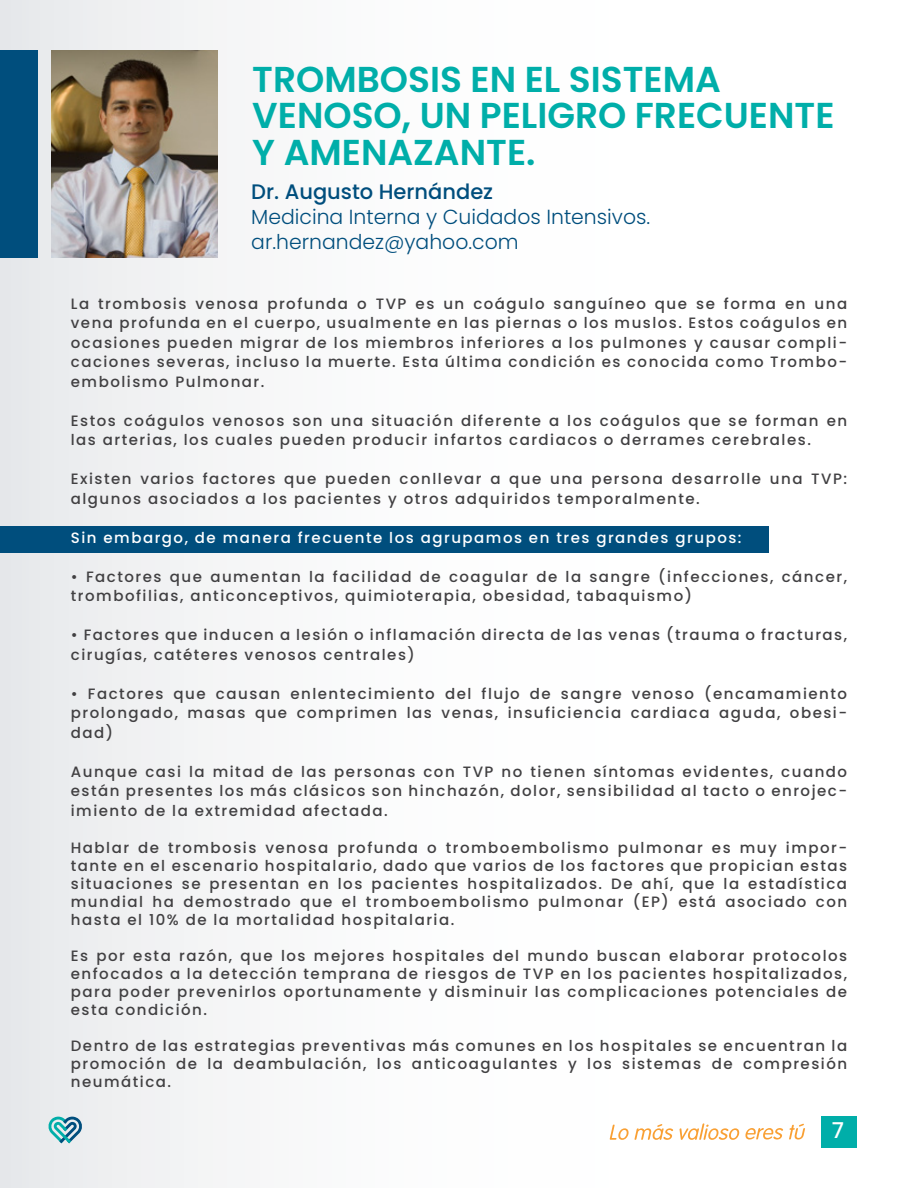
<style>
.page{position:relative;width:918px;height:1188px;background:#fff}
.page>*{position:absolute;margin:0;border:0;box-sizing:border-box;transform-origin:0 0}
.t1{font:600 36px/36.9px "Poppins";color:#00aea9}
.t2{font:500 21.75px "Poppins";color:#fff}
.t3{font:500 21px "Poppins";color:#004e7d}
.t4{font:300 20.4px/25.2px "Poppins";color:#004e7d}
.t5{font:500 15px/19.5px "Poppins";letter-spacing:.1em;color:#414042;text-align:justify}
.t6{font:500 15px "Poppins";letter-spacing:.1em;color:#fff}
</style>
<div class="page">
<div style="left:0;top:0;width:918px;height:1188px;background:linear-gradient(to right,#edeff0,#fff)"></div>
<div style="left:821px;top:1116px;width:35px;height:32px;background:#00aea9"></div>
<svg style="left:610px;top:1124px;width:63px;height:16px"></svg>
<svg style="left:680px;top:1123px;width:103px;height:17px"></svg>
<svg style="left:789px;top:1124px;width:16px;height:16px"></svg>
<svg style="left:48px;top:1117px;width:35px;height:26px"></svg>
<div style="left:0;top:50px;width:37px;height:207px;background:#004e7d"></div>
<img style="left:51px;top:50px;width:167px;height:207px">
<div style="left:0;top:526px;width:768px;height:26px;background:#004e7d"></div>
<h1 class="t1" style="left:252px;top:61px;width:584px">TROMBOSIS EN EL SISTEMA<br>VENOSO, UN PELIGRO FRECUENTE<br>Y AMENAZANTE.</h1>
<h3 class="t3" style="left:251px;top:180px;width:243px">Dr. Augusto Hernández</h3>
<h3 class="t4" style="left:251px;top:204px;width:400px">Medicina Interna y Cuidados Intensivos. ar.hernandez@yahoo.com</h3>
<p class="t5" style="left:71px;top:294px;width:778px">La trombosis venosa profunda o TVP es un coágulo sanguíneo que se forma en una vena profunda en el cuerpo, usualmente en las piernas o los muslos. Estos coágulos en ocasiones pueden migrar de los miembros inferiores a los pulmones y causar compli&shy;caciones severas, incluso la muerte. Esta última condición es conocida como Trombo&shy;embolismo Pulmonar.</p>
<p class="t5" style="left:71px;top:411px;width:778px">Estos coágulos venosos son una situación diferente a los coágulos que se forman en las arterias, los cuales pueden producir infartos cardiacos o derrames cerebrales.</p>
<p class="t5" style="left:71px;top:469px;width:778px">Existen varios factores que pueden conllevar a que una persona desarrolle una TVP: algunos asociados a los pacientes y otros adquiridos temporalmente.</p>
<p class="t6" style="left:71px;top:529px;width:672px">Sin embargo, de manera frecuente los agrupamos en tres grandes grupos:</p>
<p class="t5" style="left:71px;top:567px;width:778px">• Factores que aumentan la facilidad de coagular de la sangre (infecciones, cáncer, trombofilias, anticonceptivos, quimioterapia, obesidad, tabaquismo)</p>
<p class="t5" style="left:71px;top:625px;width:778px">• Factores que inducen a lesión o inflamación directa de las venas (trauma o fracturas, cirugías, catéteres venosos centrales)</p>
<p class="t5" style="left:71px;top:684px;width:778px">• Factores que causan enlentecimiento del flujo de sangre venoso (encamamiento prolongado, masas que comprimen las venas, insuficiencia cardiaca aguda, obesi&shy;dad)</p>
<p class="t5" style="left:71px;top:762px;width:778px">Aunque casi la mitad de las personas con TVP no tienen síntomas evidentes, cuando están presentes los más clásicos son hinchazón, dolor, sensibilidad al tacto o enrojec&shy;imiento de la extremidad afectada.</p>
<p class="t5" style="left:71px;top:839px;width:778px;line-height:18px">Hablar de trombosis venosa profunda o tromboembolismo pulmonar es muy impor&shy;tante en el escenario hospitalario, dado que varios de los factores que propician estas situaciones se presentan en los pacientes hospitalizados. De ahí, que la estadística mundial ha demostrado que el tromboembolismo pulmonar (EP) está asociado con hasta el 10% de la mortalidad hospitalaria.</p>
<p class="t5" style="left:71px;top:947px;width:778px;line-height:18px">Es por esta razón, que los mejores hospitales del mundo buscan elaborar protocolos enfocados a la detección temprana de riesgos de TVP en los pacientes hospitalizados, para poder prevenirlos oportunamente y disminuir las complicaciones potenciales de esta condición.</p>
<p class="t5" style="left:71px;top:1037px;width:778px;line-height:18px">Dentro de las estrategias preventivas más comunes en los hospitales se encuentran la promoción de la deambulación, los anticoagulantes y los sistemas de compresión neumática.</p>
<h2 class="t2" style="left:832px;top:1118px;width:14px">7</h2>
</div>
